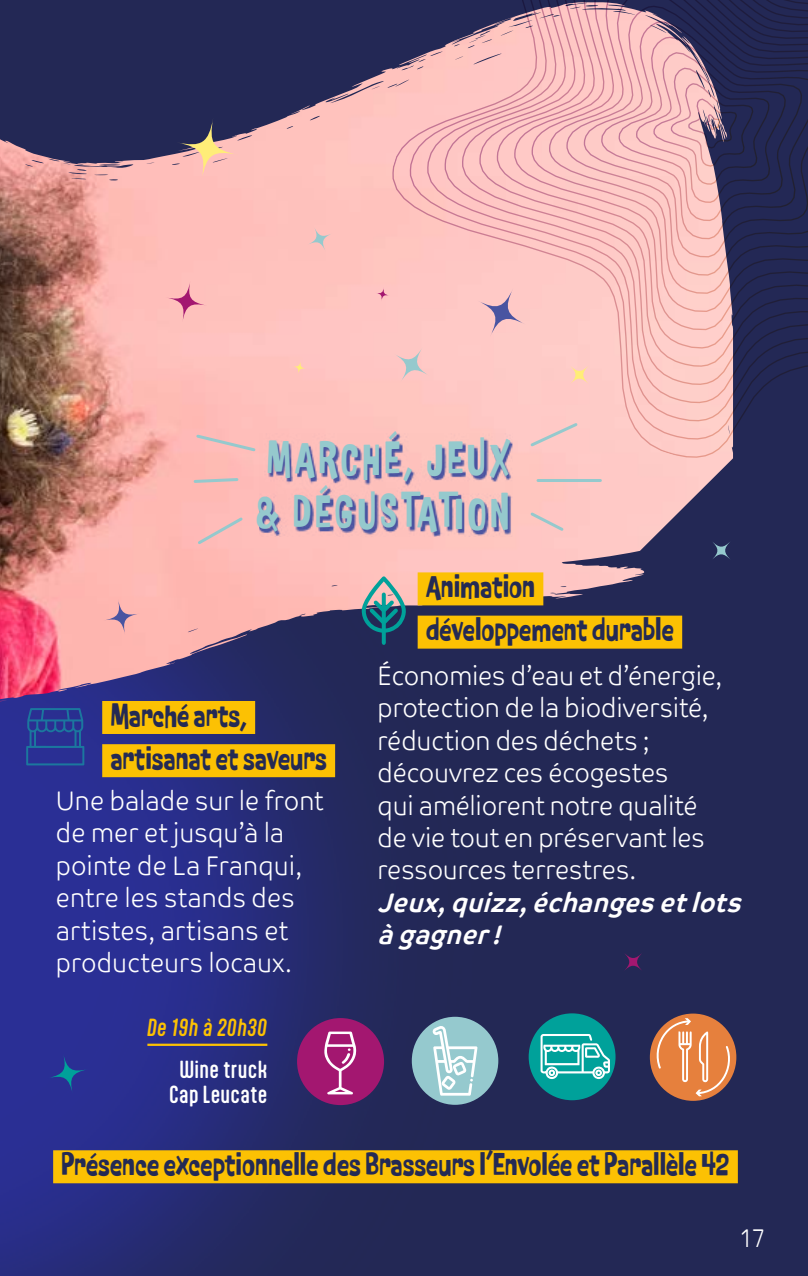
<style>
.page{position:relative;width:808px;height:1276px;background:#fff}
.page>*{position:absolute;margin:0;border:0;box-sizing:border-box;transform-origin:0 0}
.t1{font:700 52.5px/54px "P22 Nudgewink Pro";letter-spacing:.1em;color:#95c9cd;scale:.8 1}
.t2{font:700 36px/43.2px "P22 Nudgewink Pro";letter-spacing:.015em;color:#242a54;scale:.9 1}
.t3{font:300 27px/32.4px "Co Text";letter-spacing:-.005em;color:#fff;scale:.9 1}
.t4{font:italic 700 27px/32.4px "Co Text";color:#fff;scale:.9 1}
.t5{font:300 26.4px "Co Text";color:#fff;scale:.8 1}
.t6{font:500 21px/25.2px "Aptly";letter-spacing:.02em;color:#fff;text-align:center}
.t7{font:italic 500 21px "Aptly";letter-spacing:.02em;color:#fcc103}
</style>
<div class="page">
<img style="left:0;top:0;width:808px;height:1276px">
<img style="left:0;top:5px;width:562px;height:694px">
<div style="left:529px;top:1013px;width:86px;height:87px;background:#00a19a;border-radius:50%"></div>
<svg style="left:540px;top:1034px;width:70px;height:45px"></svg>
<div style="left:102px;top:701px;width:153px;height:33px;background:#fcc103"></div>
<div style="left:102px;top:744px;width:233px;height:33px;background:#fcc103"></div>
<hr style="left:147px;top:1043px;width:120px;height:3px;background:#fcc103">
<div style="left:53px;top:1150px;width:685px;height:33px;background:#fcc103"></div>
<svg style="left:307px;top:226px;width:26px;height:26px"></svg>
<svg style="left:623px;top:952px;width:20px;height:20px"></svg>
<svg style="left:711px;top:540px;width:20px;height:20px"></svg>
<svg style="left:165px;top:280px;width:42px;height:43px;background:#f2a9b1"></svg>
<svg style="left:103px;top:598px;width:37px;height:37px"></svg>
<svg style="left:292px;top:360px;width:15px;height:15px"></svg>
<svg style="left:375px;top:287px;width:15px;height:14px"></svg>
<svg style="left:47px;top:1053px;width:42px;height:41px;background:#243d95"></svg>
<svg style="left:176px;top:118px;width:62px;height:62px;background:#aa8b8b"></svg>
<div style="left:412px;top:1016px;width:86px;height:88px;background:#95c9ce;border-radius:50%"></div>
<svg style="left:432px;top:1026px;width:45px;height:69px"></svg>
<div style="left:297px;top:1018px;width:87px;height:87px;background:#a31770;border-radius:50%"></div>
<svg style="left:324px;top:1031px;width:32px;height:63px"></svg>
<div style="left:418px;top:572px;width:125px;height:33px;background:#fcc103"></div>
<div style="left:418px;top:615px;width:264px;height:33px;background:#fcc103"></div>
<svg style="left:362px;top:576px;width:44px;height:69px;background:#5c7d8a"></svg>
<svg style="left:26px;top:708px;width:58px;height:57px;background:#254295"></svg>
<div style="left:650px;top:1013px;width:86px;height:88px;background:#e6803d;border-radius:50%"></div>
<svg style="left:655px;top:1018px;width:77px;height:78px"></svg>
<svg style="left:390px;top:0;width:418px;height:475px;background:#d0a4ab"></svg>
<svg style="left:408px;top:0;width:400px;height:456px;background:#d0a6ac"></svg>
<svg style="left:425px;top:0;width:383px;height:437px;background:#d7aaaf"></svg>
<svg style="left:443px;top:0;width:365px;height:417px;background:#daadb1"></svg>
<svg style="left:460px;top:0;width:348px;height:398px;background:#daadb1"></svg>
<svg style="left:478px;top:0;width:330px;height:379px;background:#d9acb1"></svg>
<svg style="left:496px;top:0;width:312px;height:360px;background:#d6aab0"></svg>
<svg style="left:513px;top:0;width:295px;height:341px;background:#d9acb1"></svg>
<svg style="left:531px;top:0;width:277px;height:322px;background:#d7aaaf"></svg>
<svg style="left:548px;top:0;width:260px;height:302px;background:#d7a9ae"></svg>
<svg style="left:566px;top:0;width:242px;height:283px;background:#d3a6ac"></svg>
<svg style="left:583px;top:0;width:225px;height:264px;background:#b08c9a"></svg>
<svg style="left:601px;top:10px;width:207px;height:235px;background:#a58495"></svg>
<svg style="left:618px;top:27px;width:190px;height:199px;background:#887086"></svg>
<svg style="left:259px;top:433px;width:253px;height:104px;background:#c69fb3"></svg>
<svg style="left:194px;top:432px;width:64px;height:21px"></svg>
<svg style="left:192px;top:476px;width:48px;height:8px"></svg>
<svg style="left:195px;top:515px;width:50px;height:32px;background:#f4bcba"></svg>
<svg style="left:528px;top:420px;width:52px;height:29px;background:#f4c9c6"></svg>
<hr style="left:538px;top:479px;width:62px;height:3px;background:#95c9cd">
<svg style="left:528px;top:510px;width:38px;height:23px"></svg>
<h1 class="t1" style="left:256px;top:433px;width:317px">MARCHÉ, JEUX &amp; DÉGUSTATION</h1>
<h2 class="t2" style="left:111px;top:694px;width:241px">Marché arts, artisanat et saveurs</h2>
<p class="t3" style="left:56px;top:784px;width:299px">Une balade sur le front de mer et jusqu’à la pointe de La Franqui, entre les stands des artistes, artisans et producteurs locaux.</p>
<p class="t7" style="left:147px;top:1014px;width:121px">De 19h à 20h30</p>
<p class="t6" style="left:169px;top:1056px;width:100px">Wine truck<br>Cap Leucate</p>
<h2 class="t2" style="left:426px;top:566px;width:276px">Animation développement durable</h2>
<p class="t3" style="left:378px;top:659px;width:385px">Économies d’eau et d’énergie, protection de la biodiversité, réduction des déchets ; découvrez ces écogestes<br>qui améliorent notre qualité de vie tout en préservant les ressources terrestres.</p>
<p class="t4" style="left:378px;top:886px;width:419px">Jeux,quizz,échangesetlots àgagner!</p>
<h2 class="t2" style="left:62px;top:1143px;width:743px">Présence exceptionnelle des Brasseurs l’Envolée et Parallèle 42</h2>
<p class="t5" style="left:739px;top:1223px;width:34px">17</p>
</div>
